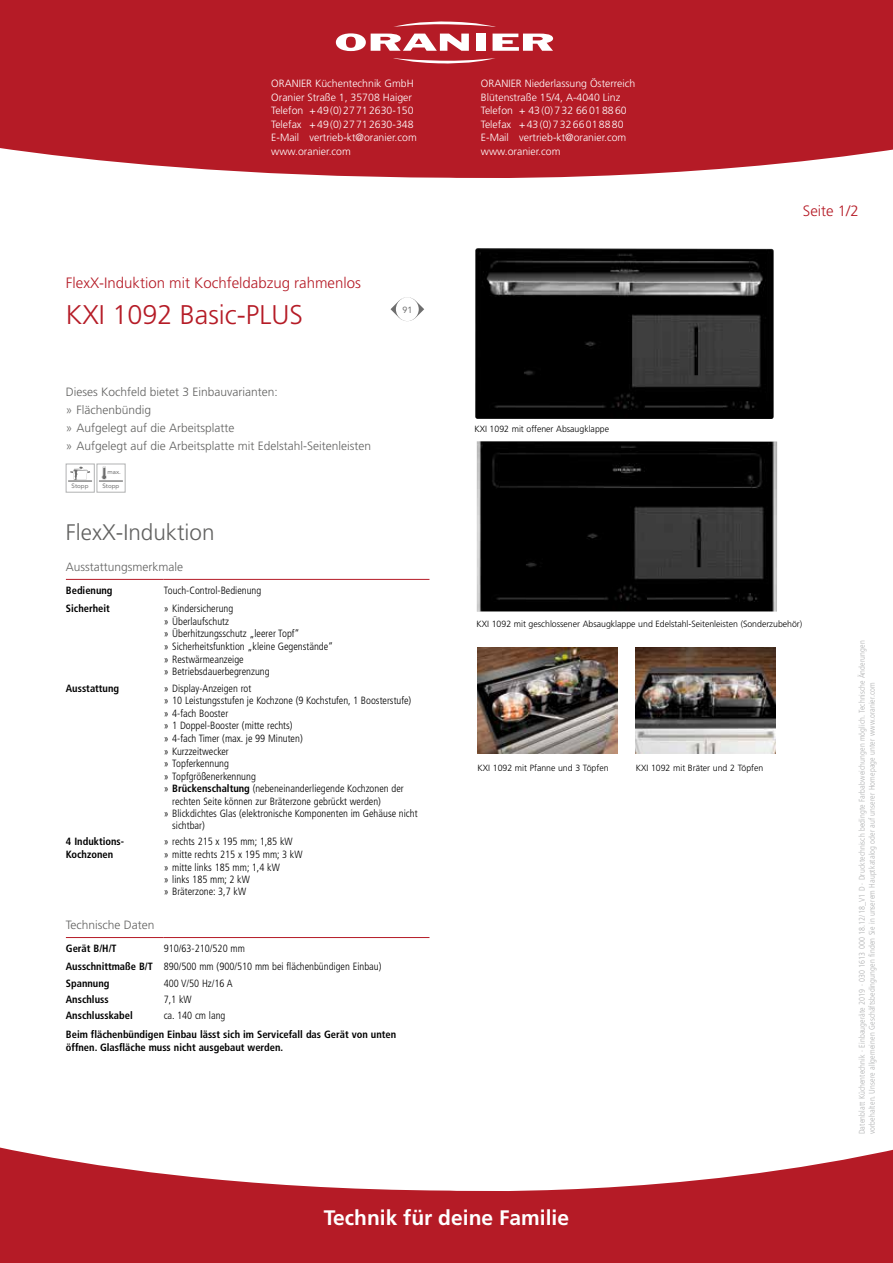
<style>
.page{position:relative;width:893px;height:1263px;background:#fff}
.page>*{position:absolute;margin:0;border:0;box-sizing:border-box;transform-origin:0 0}
.t1{font:300 27px "Frutiger LT Std";color:#b51b26}
.t2{font:300 22.5px "Frutiger LT Std";color:#626261}
.t3{font:700 21px "Frutiger LT Std";color:#fff}
.t4{font:300 15px "Frutiger LT Std";color:#b51b26}
.t5{font:300 12px/18px "Frutiger LT Std";color:#626261}
.t6{font:300 condensed 10.5px/12.6px "Frutiger LT Std";color:#000}
.t7{font:300 10.5px/13.5px "Frutiger LT Std";color:#fff}
.t8{font:700 condensed 10.5px/12.6px "Frutiger LT Std";color:#000}
.t9{font:300 9px "Frutiger LT Std";color:#000}
.t10{font:8.85px "Avenir";color:#6e6e6e}
.t11{font:300 condensed 8.25px/9.8px "Frutiger LT Std";letter-spacing:.015em;color:#b1b2b3}
.t12{font:6.3px "Avenir";color:#6e6e6e}
.s1{font-weight:700}
</style>
<div class="page">
<div style="left:0;top:0;width:893px;height:178px;background:#b51b26"></div>
<svg style="left:336px;top:33px;width:133px;height:18px"></svg>
<div style="left:476px;top:34px;width:10px;height:17px;background:#fff"></div>
<svg style="left:493px;top:34px;width:60px;height:17px"></svg>
<svg style="left:393px;top:22px;width:103px;height:5px"></svg>
<svg style="left:393px;top:58px;width:103px;height:6px"></svg>
<svg style="left:0;top:1147px;width:893px;height:116px;fill:#b51b26"></svg>
<svg style="left:70px;top:467px;width:20px;height:13px"></svg>
<hr style="left:68px;top:480px;width:24px;height:2px;background:#6e6e6e">
<div style="left:66px;top:464px;width:28px;height:28px;border:1px solid #b1b2b3"></div>
<hr style="left:99px;top:480px;width:24px;height:2px;background:#6e6e6e">
<svg style="left:102px;top:466px;width:5px;height:14px"></svg>
<div style="left:97px;top:464px;width:28px;height:28px;border:1px solid #b1b2b3"></div>
<img style="left:475px;top:248px;width:299px;height:171px">
<img style="left:477px;top:441px;width:300px;height:170px">
<svg style="left:391px;top:297px;width:33px;height:24px"></svg>
<hr style="left:66px;top:579px;width:98px;height:1px;background:#b51b26">
<hr style="left:164px;top:579px;width:265px;height:1px;background:#b51b26">
<hr style="left:66px;top:937px;width:98px;height:1px;background:#b51b26">
<hr style="left:164px;top:937px;width:265px;height:1px;background:#b51b26">
<img style="left:636px;top:647px;width:139px;height:106px">
<img style="left:478px;top:647px;width:139px;height:106px">
<p class="t7" style="left:271px;top:77px;width:147px">ORANIER Küchentechnik GmbH<br>Oranier Straße 1, 35708 Haiger<br>Telefon +49(0)27712630-150<br>Telefax +49(0)27712630-348<br>E-Mail vertrieb-kt@oranier.com www.oranier.com</p>
<p class="t7" style="left:481px;top:77px;width:156px">ORANIER Niederlassung Österreich<br>Blütenstraße 15/4, A-4040 Linz<br>Telefon + 43(0)732 66018860<br>Telefax +43(0)73266018880<br>E-Mail vertrieb-kt@oranier.com www.oranier.com</p>
<h3 class="t4" style="left:66px;top:274px;width:297px">FlexX-Induktion mit Kochfeldabzug rahmenlos</h3>
<h1 class="t1" style="left:66px;top:299px;width:239px">KXI 1092 Basic-PLUS</h1>
<p class="t5" style="left:66px;top:383px;width:307px">Dieses Kochfeld bietet 3 Einbauvarianten:<br>» Flächenbündig<br>» Aufgelegt auf die Arbeitsplatte<br>» Aufgelegt auf die Arbeitsplatte mit Edelstahl-Seitenleisten</p>
<p class="t12" style="left:72px;top:482px;width:18px">Stopp</p>
<p class="t12" style="left:102px;top:482px;width:18px">Stopp</p>
<p class="t12" style="left:108px;top:468px;width:15px">max.</p>
<h2 class="t2" style="left:66px;top:520px;width:150px">FlexX-Induktion</h2>
<p class="t10" style="left:402px;top:304px;width:11px">91</p>
<p class="t9" style="left:474px;top:423px;width:136px">KXI 1092 mit offener Absaugklappe</p>
<h3 class="t4" style="left:803px;top:202px;width:57px">Seite 1/2</h3>
<p class="t5" style="left:66px;top:558px;width:119px">Ausstattungsmerkmale</p>
<p class="t8" style="left:66px;top:584px;width:48px">Bedienung</p>
<p class="t6" style="left:164px;top:584px;width:99px">Touch-Control-Bedienung</p>
<p class="t8" style="left:66px;top:602px;width:45px">Sicherheit</p>
<p class="t6" style="left:164px;top:602px;width:171px">» Kindersicherung<br>» Überlaufschutz<br>» Überhitzungsschutz „leerer Topf“<br>» Sicherheitsfunktion „kleine Gegenstände“ » Restwärmeanzeige<br>» Betriebsdauerbegrenzung</p>
<p class="t8" style="left:66px;top:682px;width:55px">Ausstattung</p>
<p class="t6" style="left:164px;top:682px;width:89px">» Display-Anzeigen rot</p>
<p class="t6" style="left:164px;top:694px;width:249px">» 10 Leistungsstufen je Kochzone (9 Kochstufen, 1 Boosterstufe)</p>
<p class="t6" style="left:164px;top:707px;width:66px">» 4-fach Booster</p>
<p class="t6" style="left:164px;top:719px;width:130px">» 1 Doppel-Booster (mitte rechts)</p>
<p class="t6" style="left:164px;top:732px;width:140px">» 4-fach Timer (max. je 99 Minuten)</p>
<p class="t6" style="left:164px;top:745px;width:67px">» Kurzzeitwecker</p>
<p class="t6" style="left:164px;top:757px;width:67px">» Topferkennung</p>
<p class="t6" style="left:164px;top:770px;width:94px">» Topfgrößenerkennung</p>
<p class="t6" style="left:164px;top:782px;width:242px">» <span class="s1">Brückenschaltung</span> (nebeneinanderliegende Kochzonen der</p>
<p class="t6" style="left:172px;top:795px;width:210px">rechten Seite können zur Bräterzone gebrückt werden)</p>
<p class="t6" style="left:164px;top:807px;width:255px">» Blickdichtes Glas (elektronische Komponenten im Gehäuse nicht</p>
<p class="t6" style="left:172px;top:819px;width:34px">sichtbar)</p>
<p class="t8" style="left:66px;top:835px;width:60px">4 Induktions-<br>Kochzonen</p>
<p class="t6" style="left:164px;top:836px;width:140px">» rechts 215 x 195 mm; 1,85 kW<br>» mitte rechts 215 x 195 mm; 3 kW » mitte links 185 mm; 1,4 kW<br>» links 185 mm; 2 kW<br>» Bräterzone: 3,7 kW</p>
<p class="t5" style="left:66px;top:916px;width:90px">Technische Daten</p>
<p class="t8" style="left:66px;top:942px;width:52px">Gerät B/H/T</p>
<p class="t6" style="left:66px;top:939px;width:317px;line-height:18.5px;text-indent:98px">910/63-210/520 mm<br><span class="s1">Ausschnittmaße B/T</span> 890/500 mm (900/510 mm bei flächenbündigen Einbau)</p>
<p class="t8" style="left:66px;top:977px;width:45px">Spannung</p>
<p class="t6" style="left:164px;top:977px;width:70px">400 V/50 Hz/16 A</p>
<p class="t8" style="left:66px;top:993px;width:44px">Anschluss</p>
<p class="t6" style="left:164px;top:993px;width:30px">7,1 kW</p>
<p class="t8" style="left:66px;top:1009px;width:68px">Anschlusskabel</p>
<p class="t6" style="left:164px;top:1010px;width:63px">ca. 140 cm lang</p>
<p class="t8" style="left:66px;top:1028px;width:332px">Beim flächenbündigen Einbau lässt sich im Servicefall das Gerät von unten öffnen. Glasfläche muss nicht ausgebaut werden.</p>
<p class="t9" style="left:476px;top:618px;width:327px">KXI 1092 mit geschlossener Absaugklappe und Edelstahl-Seitenleisten (Sonderzubehör)</p>
<p class="t9" style="left:478px;top:763px;width:133px">KXI 1092 mit Pfanne und 3 Töpfen</p>
<p class="t9" style="left:636px;top:763px;width:129px">KXI 1092 mit Bräter und 2 Töpfen</p>
<h3 class="t3" style="left:324px;top:1206px;width:247px">Technik für deine Familie</h3>
<p class="t11" style="left:857px;top:1134px;width:495px;rotate:-90deg">Datenblatt Küchentechnik · Einbaugeräte 2019 · 030 1613 000 18.12/18_V1 D · Drucktechnisch bedingte Farbabweichungen möglich. Technische Änderungen vorbehalten. Unsere allgemeinen Geschäftsbedingungen finden Sie in unserem Hauptkatalog oder auf unserer Homepage unter www.oranier.com</p>
</div>
